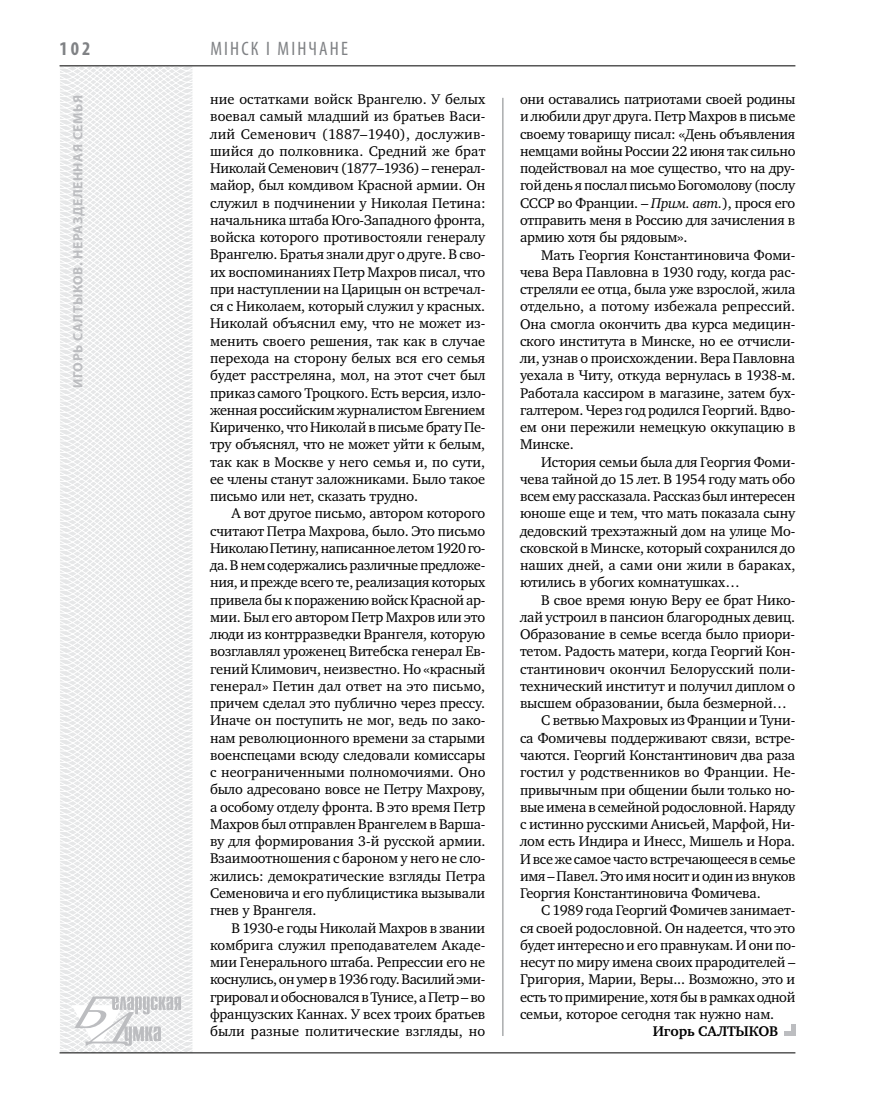
<style>
.page{position:relative;width:872px;height:1106px;background:#fff}
.page>*{position:absolute;margin:0;border:0;box-sizing:border-box;transform-origin:0 0}
.t1{font:condensed 19.5px "Myriad Pro";color:#808285}
.t2{font:700 condensed 19.5px "Myriad Pro";color:#808285}
.t3{font:14.4px/17.2px "Charter C";letter-spacing:-.01em;color:#000;text-align:justify}
.t4{font:700 14.4px "Charter C";letter-spacing:-.01em;color:#000}
.t5{font:700 13.5px "Myriad Pro";letter-spacing:.04em;color:#bcbdc0}
.s1{font-style:italic}
</style>
<div class="page">
<svg style="left:59px;top:65px;width:192px;height:989px"></svg>
<hr style="left:502px;top:98px;width:1px;height:938px;background:#808285">
<hr style="left:60px;top:1052px;width:735px;height:1px;background:#000">
<hr style="left:60px;top:65px;width:735px;height:1px;background:#000">
<svg style="left:71px;top:996px;width:110px;height:53px"></svg>
<hr style="left:791px;top:1024px;width:4px;height:12px;background:#bcbdc0">
<div style="left:783px;top:1031px;width:12px;height:5px;background:#bcbdc0"></div>
<h1 class="t2" style="left:60px;top:37px;width:32px">102</h1>
<p class="t5" style="left:69px;top:388px;width:294px;rotate:-90deg">Игорь салтыков. Неразделенная семья</p>
<h1 class="t1" style="left:210px;top:37px;width:139px">мінск і мінчане</h1>
<p class="t3" style="left:210px;top:91px;width:277px">ние остатками войск Врангелю. У белых воевал самый младший из братьев Васи&shy;лий Семенович (1887–1940), дослужив&shy;шийся до полковника. Средний же брат Николай Семенович (1877–1936) – генерал&shy;майор, был комдивом Красной армии. Он служил в подчинении у Николая Петина: начальника штаба Юго-Западного фронта, войска которого противостояли генералу Врангелю. Братья знали друг о друге. В сво&shy;их воспоминаниях Петр Махров писал, что при наступлении на Царицын он встречал&shy;ся с Николаем, который служил у красных.<br>Николай объяснил ему, что не может из&shy;менить своего решения, так как в случае перехода на сторону белых вся его семья будет расстреляна, мол, на этот счет был приказ самого Троцкого. Есть версия, изло&shy;женная российским журналистом Евгением Кириченко, что Николай в письме брату Пе&shy;тру объяснял, что не может уйти к белым, так как в Москве у него семья и, по сути, ее члены станут заложниками. Было такое письмо или нет, сказать трудно.</p>
<p class="t3" style="left:210px;top:505px;width:277px;text-indent:21px">А вот другое письмо, автором которого считают Петра Махрова, было. Это письмо Николаю Петину, написанное летом 1920 го&shy;да. В нем содержались различные предложе&shy;ния, и прежде всего те, реализация которых привела бы к поражению войск Красной ар&shy;мии. Был его автором Петр Махров или это люди из контрразведки Врангеля, которую возглавлял уроженец Витебска генерал Ев&shy;гений Климович, неизвестно. Но «красный генерал» Петин дал ответ на это письмо, причем сделал это публично через прессу.<br>Иначе он поступить не мог, ведь по зако&shy;нам революционного времени за старыми военспецами всюду следовали комиссары с неограниченными полномочиями. Оно было адресовано вовсе не Петру Махрову, а особому отделу фронта. В это время Петр Махров был отправлен Врангелем в Варша&shy;ву для формирования 3-й русской армии.<br>Взаимоотношения с бароном у него не сло&shy;жились: демократические взгляды Петра Семеновича и его публицистика вызывали гнев у Врангеля.</p>
<p class="t3" style="left:210px;top:919px;width:277px;text-indent:21px">В 1930-е годы Николай Махров в звании комбрига служил преподавателем Акаде&shy;мии Генерального штаба. Репрессии его не коснулись, он умер в 1936 году. Василий эми&shy;грировал и обосновался в Тунисе, а Петр – во французских Каннах. У всех троих братьев были разные политические взгляды, но</p>
<p class="t3" style="left:520px;top:91px;width:277px">они оставались патриотами своей родины и любили друг друга. Петр Махров в письме своему товарищу писал: «День объявления немцами войны России 22 июня так сильно подействовал на мое существо, что на дру&shy;гой день я послал письмо Богомолову (послу СССР во Франции. – <span class="s1">Прим. авт.</span>), прося его отправить меня в Россию для зачисления в армию хотя бы рядовым».</p>
<p class="t3" style="left:520px;top:246px;width:277px;text-indent:21px">Мать Георгия Константиновича Фоми&shy;чева Вера Павловна в 1930 году, когда рас&shy;стреляли ее отца, была уже взрослой, жила отдельно, а потому избежала репрессий.<br>Она смогла окончить два курса медицин&shy;ского института в Минске, но ее отчисли&shy;ли, узнав о происхождении. Вера Павловна уехала в Читу, откуда вернулась в 1938-м.<br>Работала кассиром в магазине, затем бух&shy;галтером. Через год родился Георгий. Вдво&shy;ем они пережили немецкую оккупацию в Минске.</p>
<p class="t3" style="left:520px;top:453px;width:277px;text-indent:21px">История семьи была для Георгия Фоми&shy;чева тайной до 15 лет. В 1954 году мать обо всем ему рассказала. Рассказ был интересен юноше еще и тем, что мать показала сыну дедовский трехэтажный дом на улице Мо&shy;сковской в Минске, который сохранился до наших дней, а сами они жили в бараках, ютились в убогих комнатушках…</p>
<p class="t3" style="left:541px;top:591px;width:255px">В свое время юную Веру ее брат Нико-</p>
<p class="t3" style="left:520px;top:608px;width:277px">лай устроил в пансион благородных девиц.</p>
<p class="t3" style="left:520px;top:626px;width:277px">Образование в семье всегда было приори-</p>
<p class="t3" style="left:520px;top:643px;width:277px">тетом. Радость матери, когда Георгий Кон-</p>
<p class="t3" style="left:520px;top:660px;width:277px">стантинович окончил Белорусский поли-</p>
<p class="t3" style="left:520px;top:677px;width:277px">технический институт и получил диплом о</p>
<p class="t3" style="left:520px;top:695px;width:268px">высшем образовании, была безмерной…</p>
<p class="t3" style="left:541px;top:712px;width:255px">С ветвью Махровых из Франции и Туни-</p>
<p class="t3" style="left:520px;top:729px;width:277px">са Фомичевы поддерживают связи, встре-</p>
<p class="t3" style="left:520px;top:746px;width:277px">чаются. Георгий Константинович два раза</p>
<p class="t3" style="left:520px;top:764px;width:277px">гостил у родственников во Франции. Не-</p>
<p class="t3" style="left:520px;top:781px;width:277px">привычным при общении были только но-</p>
<p class="t3" style="left:520px;top:798px;width:277px">вые имена в семейной родословной. Наряду</p>
<p class="t3" style="left:520px;top:815px;width:277px">с истинно русскими Анисьей, Марфой, Ни-</p>
<p class="t3" style="left:520px;top:833px;width:277px">лом есть Индира и Инесс, Мишель и Нора.</p>
<p class="t3" style="left:520px;top:850px;width:277px">И все же самое часто встречающееся в семье</p>
<p class="t3" style="left:520px;top:867px;width:277px">имя – Павел. Это имя носит и один из внуков</p>
<p class="t3" style="left:520px;top:884px;width:242px">Георгия Константиновича Фомичева.</p>
<p class="t3" style="left:541px;top:902px;width:255px">С 1989 года Георгий Фомичев занимает-</p>
<p class="t3" style="left:520px;top:919px;width:277px">ся своей родословной. Он надеется, что это</p>
<p class="t3" style="left:520px;top:936px;width:277px">будет интересно и его правнукам. И они по-</p>
<p class="t3" style="left:520px;top:953px;width:277px">несут по миру имена своих прародителей –</p>
<p class="t3" style="left:520px;top:971px;width:277px">Григория, Марии, Веры... Возможно, это и</p>
<p class="t3" style="left:520px;top:988px;width:277px">есть то примирение, хотя бы в рамках одной</p>
<p class="t3" style="left:520px;top:1005px;width:256px">семьи, которое сегодня так нужно нам.</p>
<p class="t4" style="left:653px;top:1023px;width:127px">Игорь САЛТЫКОВ</p>
</div>
